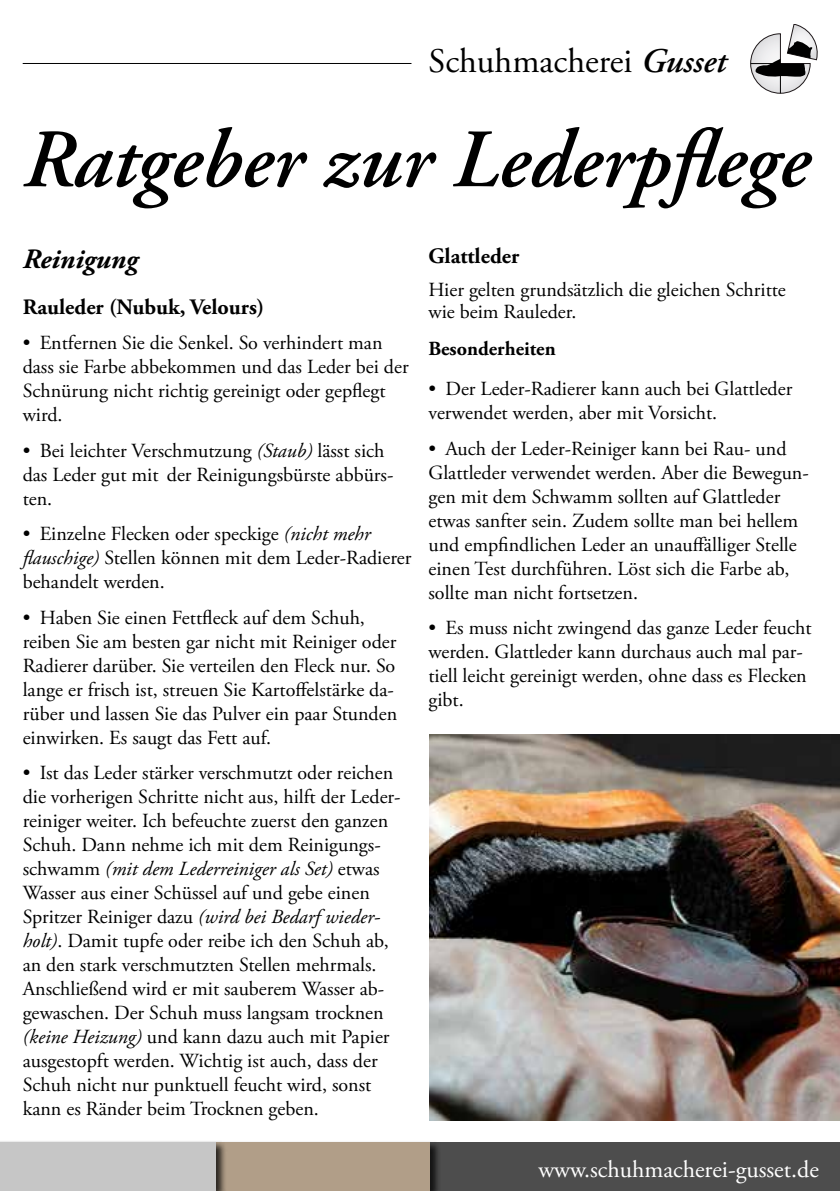
<style>
.page{position:relative;width:840px;height:1191px;background:#fff}
.page>*{position:absolute;margin:0;border:0;box-sizing:border-box;transform-origin:0 0}
.t1{font:italic 600 82.6px "Adobe Garamond Pro";color:#000}
.t2{font:34.4px "Adobe Garamond Pro";color:#000}
.t3{font:italic 700 28px "Adobe Garamond Pro";color:#000}
.t4{font:24px "Adobe Garamond Pro";color:#fff}
.t5{font:700 22px "Adobe Garamond Pro";color:#000}
.t6{font:20px/24px "Adobe Garamond Pro";color:#000}
.t7{font:700 20px "Adobe Garamond Pro";color:#000}
.s1{font-weight:600;font-style:italic}
.s2{font-style:italic}
</style>
<div class="page">
<div style="left:378px;top:1142px;width:461px;height:49px;background:#4d4d4d"></div>
<div style="left:0;top:1140px;width:440px;height:51px;background:#000;opacity:.75"></div>
<div style="left:0;top:1142px;width:429px;height:49px;background:#b19e88"></div>
<div style="left:0;top:1140px;width:227px;height:51px;background:#000;opacity:.75"></div>
<div style="left:0;top:1142px;width:215px;height:49px;background:#c6c6c6"></div>
<img style="left:429px;top:734px;width:410px;height:386px">
<svg style="left:750px;top:24px;width:68px;height:69px"></svg>
<hr style="left:23px;top:63px;width:388px;height:1px;background:#000">
<h2 class="t2" style="left:428px;top:40px;width:299px">Schuhmacherei <span class="s1">Gusset</span></h2>
<h1 class="t1" style="left:23px;top:112px;width:787px">Ratgeber zur Lederpflege</h1>
<h3 class="t3" style="left:23px;top:243px;width:116px">Reinigung</h3>
<p class="t5" style="left:23px;top:294px;width:243px">Rauleder (Nubuk, Velours)</p>
<p class="t6" style="left:23px;top:332px;width:387px">• Entfernen Sie die Senkel. So verhindert man dass sie Farbe abbekommen und das Leder bei der Schnürung nicht richtig gereinigt oder gepflegt wird.</p>
<p class="t6" style="left:23px;top:439px;width:372px">• Bei leichter Verschmutzung <span class="s2">(Staub)</span> lässt sich das Leder gut mit der Reinigungsbürste abbürs&shy;ten.</p>
<p class="t6" style="left:23px;top:522px;width:390px">• Einzelne Flecken oder speckige <span class="s2">(nicht mehr flauschige)</span> Stellen können mit dem Leder-Radierer behandelt werden.</p>
<p class="t6" style="left:23px;top:606px;width:376px">• Haben Sie einen Fettfleck auf dem Schuh, reiben Sie am besten gar nicht mit Reiniger oder Radierer darüber. Sie verteilen den Fleck nur. So lange er frisch ist, streuen Sie Kartoffelstärke da&shy;rüber und lassen Sie das Pulver ein paar Stunden einwirken. Es saugt das Fett auf.</p>
<p class="t6" style="left:23px;top:761px;width:379px">• Ist das Leder stärker verschmutzt oder reichen die vorherigen Schritte nicht aus, hilft der Leder&shy;reiniger weiter. Ich befeuchte zuerst den ganzen Schuh. Dann nehme ich mit dem Reinigungs&shy;schwamm <span class="s2">(mit dem Lederreiniger als Set)</span> etwas Wasser aus einer Schüssel auf und gebe einen Spritzer Reiniger dazu <span class="s2">(wird bei Bedarf wieder&shy;holt)</span>. Damit tupfe oder reibe ich den Schuh ab, an den stark verschmutzten Stellen mehrmals.<br>Anschließend wird er mit sauberem Wasser ab&shy;gewaschen. Der Schuh muss langsam trocknen <span class="s2">(keine Heizung)</span> und kann dazu auch mit Papier ausgestopft werden. Wichtig ist auch, dass der Schuh nicht nur punktuell feucht wird, sonst kann es Ränder beim Trocknen geben.</p>
<p class="t5" style="left:428px;top:243px;width:92px">Glattleder</p>
<p class="t6" style="left:428px;top:280px;width:358px;line-height:21.6px">Hier gelten grundsätzlich die gleichen Schritte wie beim Rauleder.</p>
<p class="t7" style="left:428px;top:337px;width:129px">Besonderheiten</p>
<p class="t6" style="left:428px;top:378px;width:365px">• Der Leder-Radierer kann auch bei Glattleder verwendet werden, aber mit Vorsicht.</p>
<p class="t6" style="left:428px;top:437px;width:381px">• Auch der Leder-Reiniger kann bei Rau- und Glattleder verwendet werden. Aber die Bewegun&shy;gen mit dem Schwamm sollten auf Glattleder etwas sanfter sein. Zudem sollte man bei hellem und empfindlichen Leder an unauffälliger Stelle einen Test durchführen. Löst sich die Farbe ab, sollte man nicht fortsetzen.</p>
<p class="t6" style="left:428px;top:616px;width:384px">• Es muss nicht zwingend das ganze Leder feucht werden. Glattleder kann durchaus auch mal par&shy;tiell leicht gereinigt werden, ohne dass es Flecken gibt.</p>
<p class="t4" style="left:538px;top:1155px;width:282px">www.schuhmacherei-gusset.de</p>
</div>
